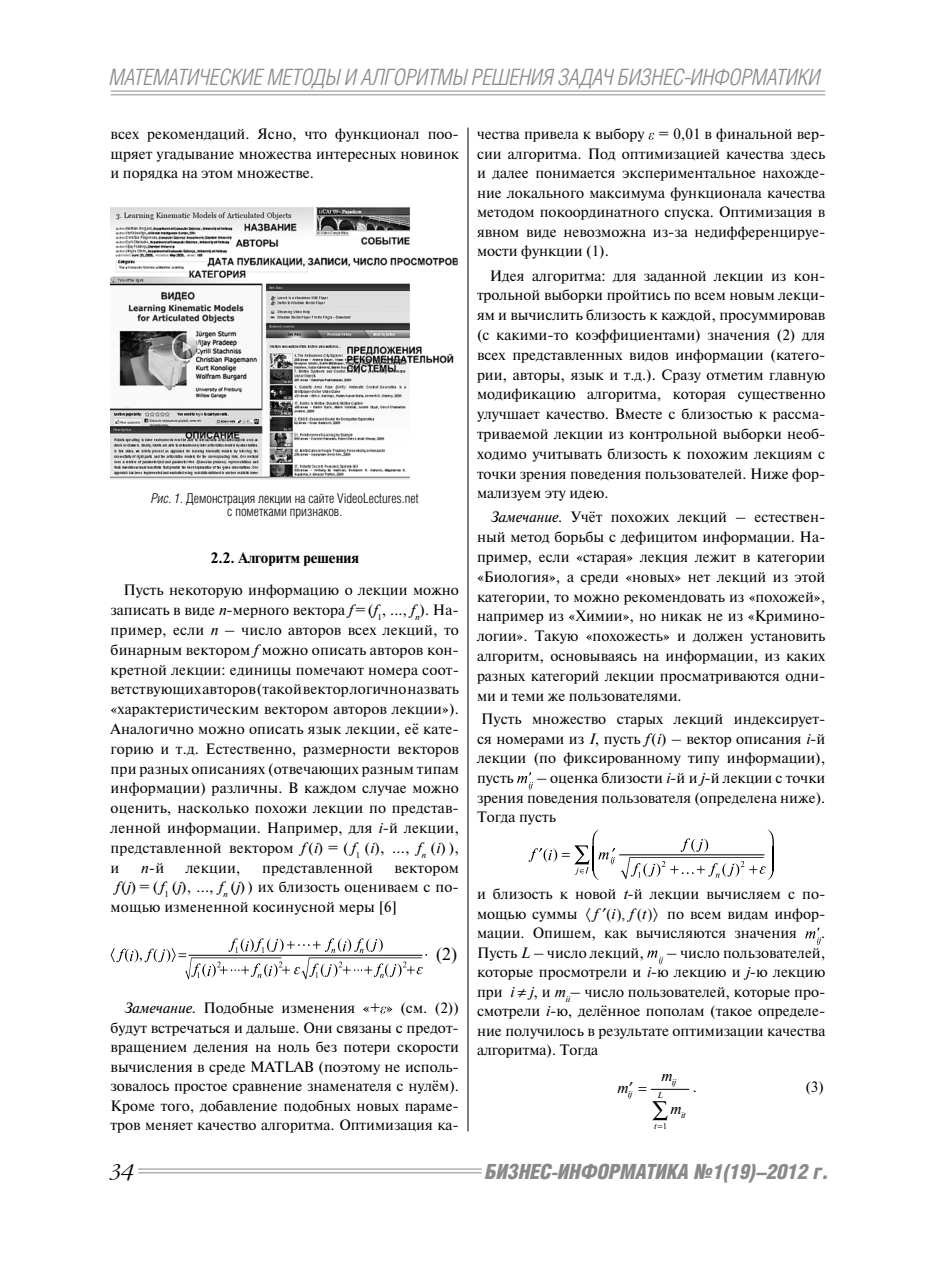
<style>
.page{position:relative;width:936px;height:1276px;background:#fff}
.page>*{position:absolute;margin:0;border:0;box-sizing:border-box;transform-origin:0 0}
.t1{font:italic 300 22.5px "Helios Cond";letter-spacing:-.01em;color:#898989}
.t2{font:italic 900 21px "Helios Cond";letter-spacing:-.01em;color:#898989}
.t3{font:italic 300 19.5px "Garamond C";color:#000}
.t4{font:18px "Times New Roman";color:#000}
.t5{font:15px/19.8px "Newton C";color:#000;text-align:justify}
.t6{font:700 15px "Newton C";color:#000}
.t7{font:italic 15px "Newton";color:#000}
.t8{font:300 13.5px/13.5px "Helios Cond";color:#000;text-align:center}
.t9{font:italic 8.7px "Newton";color:#000}
.t10{font:8.7px "Times New Roman";color:#000}
.s1{font-style:italic}
.s2{font-family:"Newton";font-style:italic}
.s3{font-family:"Times New Roman"}
</style>
<div class="page">
<hr style="left:111px;top:91px;width:714px;height:1px;background:#898989">
<hr style="left:111px;top:94px;width:714px;height:1px;background:#898989">
<hr style="left:138px;top:1168px;width:343px;height:1px;background:#898989">
<hr style="left:138px;top:1172px;width:343px;height:1px;background:#898989">
<hr style="left:467px;top:128px;width:1px;height:1003px;background:#000">
<svg style="left:111px;top:938px;width:316px;height:41px"></svg>
<svg style="left:380px;top:1006px;width:6px;height:7px"></svg>
<svg style="left:648px;top:133px;width:6px;height:7px"></svg>
<svg style="left:517px;top:772px;width:16px;height:17px"></svg>
<svg style="left:528px;top:829px;width:245px;height:51px"></svg>
<svg style="left:805px;top:927px;width:16px;height:18px"></svg>
<svg style="left:647px;top:950px;width:16px;height:14px"></svg>
<hr style="left:651px;top:1089px;width:37px;height:1px;background:#000">
<img style="left:111px;top:208px;width:346px;height:271px">
<h1 class="t1" style="left:110px;top:69px;width:712px">МАТЕМАТИЧЕСКИЕ МЕТОДЫ И АЛГОРИТМЫ РЕШЕНИЯ ЗАДАЧ БИЗНЕС-ИНФОРМАТИКИ</h1>
<p class="t5" style="left:111px;top:126px;width:350px">всех рекомендаций. Ясно, что функционал поо&shy;щряет угадывание множества интересных новинок и порядка на этом множестве.</p>
<p class="t8" style="left:151px;top:492px;width:269px"><span class="s1">Рис. 1.</span> Демонстрация лекции на сайте VideoLectures.net с пометками признаков.</p>
<p class="t6" style="left:211px;top:552px;width:150px">2.2. Алгоритм решения</p>
<p class="t5" style="left:111px;top:581px;width:350px;text-indent:13px">Пусть некоторую информацию о лекции можно записать в виде <span class="s1">n</span>-мерного вектора <span class="s1">f</span> = (<span class="s1">f</span><sub>1</sub>, ..., <span class="s1">f</span><sub>n</sub>). На&shy;пример, если <span class="s1">n</span> – число авторов всех лекций, то бинарным вектором <span class="s1">f</span> можно описать авторов кон&shy;кретной лекции: единицы помечают номера соот&shy;ветствующих авторов (такой вектор логично назвать «характеристическим вектором авторов лекции»).<br>Аналогично можно описать язык лекции, её кате&shy;горию и т.д. Естественно, размерности векторов при разных описаниях (отвечающих разным типам информации) различны. В каждом случае можно оценить, насколько похожи лекции по представ&shy;ленной информации. Например, для <span class="s1">i</span>-й лекции, представленной вектором <span class="s1">f</span>(<span class="s1">i</span>) = (<span class="s1">f</span><sub>1</sub> (<span class="s1">i</span>), ..., <span class="s1">f</span><sub>n</sub> (<span class="s1">i</span>) ), и</p>
<p class="t5" style="left:141px;top:859px;width:25px"><span class="s1">n</span>-й</p>
<p class="t5" style="left:186px;top:859px;width:56px">лекции,</p>
<p class="t5" style="left:262px;top:859px;width:112px">представленной</p>
<p class="t5" style="left:394px;top:859px;width:66px">вектором</p>
<p class="t5" style="left:115px;top:878px;width:345px"><span class="s1">f</span>(<span class="s1">j</span>) = (<span class="s1">f</span><sub>1</sub> (<span class="s1">j</span>), ..., <span class="s1">f</span><sub>n</sub> (<span class="s1">j</span>)) их близость оцениваем с по-</p>
<p class="t5" style="left:111px;top:898px;width:288px">мощью измененной косинусной меры [6]</p>
<p class="t4" style="left:436px;top:943px;width:22px">(2)</p>
<p class="t5" style="left:111px;top:999px;width:350px;text-indent:13px"><span class="s1">Замечание.</span> Подобные изменения «+ » (см. (2)) будут встречаться и дальше. Они связаны с предот&shy;вращением деления на ноль без потери скорости вычисления в среде MATLAB (поэтому не исполь&shy;зовалось простое сравнение знаменателя с нулём).<br>Кроме того, добавление подобных новых параме&shy;тров меняет качество алгоритма. Оптимизация ка-</p>
<p class="t5" style="left:477px;top:126px;width:350px">чества привела к выбору = 0,01 в финальной вер&shy;сии алгоритма. Под оптимизацией качества здесь и далее понимается экспериментальное нахожде&shy;ние локального максимума функционала качества методом покоординатного спуска. Оптимизация в явном виде невозможна из-за недифференцируе&shy;мости функции (1).</p>
<p class="t5" style="left:477px;top:267px;width:350px;text-indent:13px">Идея алгоритма: для заданной лекции из кон&shy;трольной выборки пройтись по всем новым лекци&shy;ям и вычислить близость к каждой, просуммировав (с какими-то коэффициентами) значения (2) для всех представленных видов информации (катего&shy;рии, авторы, язык и т.д.). Сразу отметим главную модификацию алгоритма, которая существенно улучшает качество. Вместе с близостью к рассма&shy;триваемой лекции из контрольной выборки необ&shy;ходимо учитывать близость к похожим лекциям с точки зрения поведения пользователей. Ниже фор&shy;мализуем эту идею.</p>
<p class="t5" style="left:477px;top:508px;width:350px;text-indent:13px"><span class="s1">Замечание.</span> Учёт похожих лекций – естествен&shy;ный метод борьбы с дефицитом информации. На&shy;пример, если «старая» лекция лежит в категории «Биология», а среди «новых» нет лекций из этой категории, то можно рекомендовать из «похожей», например из «Химии», но никак не из «Кримино&shy;логии». Такую «похожесть» и должен установить алгоритм, основываясь на информации, из каких разных категорий лекции просматриваются одни&shy;ми и теми же пользователями.</p>
<p class="t5" style="left:477px;top:711px;width:350px">Пусть множество старых лекций индексирует&shy;ся номерами из <span class="s1">I</span>, пусть <span class="s1">f</span>(<span class="s1">i</span>) – вектор описания <span class="s1">i</span>-й лекции (по фиксированному типу информации), пусть</p>
<p class="t5" style="left:477px;top:769px;width:350px;text-indent:59px">– оценка близости <span class="s1">i</span>-й и <span class="s1">j</span>-й лекции с точки зрения поведения пользователя (определена ниже).<br>Тогда пусть</p>
<p class="t5" style="left:477px;top:885px;width:350px">и близость к новой <span class="s1">t</span>-й лекции вычисляем с по&shy;мощью суммы 〈 <span class="s2">f i f t</span> 〉</p>
<p class="t5" style="left:477px;top:905px;width:350px;text-indent:129px"><span class="s3">( ), ( )</span> по всем видам инфор&shy;мации. Опишем, как вычисляются значения</p>
<p class="t5" style="left:821px;top:924px;width:6px">.</p>
<p class="t5" style="left:477px;top:944px;width:168px">Пусть <span class="s1">L</span> – число лекций,</p>
<p class="t5" style="left:477px;top:944px;width:350px;text-indent:189px">– число пользователей, которые просмотрели и <span class="s1">i</span>-ю лекцию и <span class="s1">j</span>-ю лекцию при <span class="s1">i</span> ≠ <span class="s1">j</span>, и <span class="s1">m</span><sub>ii</sub>– число пользователей, которые про&shy;смотрели <span class="s1">i</span>-ю, делённое пополам (такое определе&shy;ние получилось в результате оптимизации качества алгоритма). Тогда</p>
<p class="t7" style="left:661px;top:1070px;width:13px">m</p>
<p class="t9" style="left:672px;top:1079px;width:6px">ij</p>
<p class="t7" style="left:617px;top:1082px;width:13px">m</p>
<p class="t9" style="left:628px;top:1091px;width:6px">ij</p>
<p class="t9" style="left:657px;top:1092px;width:7px">L</p>
<p class="t5" style="left:692px;top:1078px;width:6px">.</p>
<p class="t5" style="left:805px;top:1078px;width:20px">(3)</p>
<p class="t7" style="left:670px;top:1103px;width:13px">m</p>
<p class="t9" style="left:681px;top:1111px;width:6px">it</p>
<p class="t10" style="left:662px;top:1121px;width:6px">1</p>
<p class="t9" style="left:654px;top:1122px;width:4px">t</p>
<h3 class="t3" style="left:111px;top:1163px;width:25px">34</h3>
<h2 class="t2" style="left:485px;top:1164px;width:345px">БИЗНЕС-ИНФОРМАТИКА №1(19)–2012 г.</h2>
</div>
